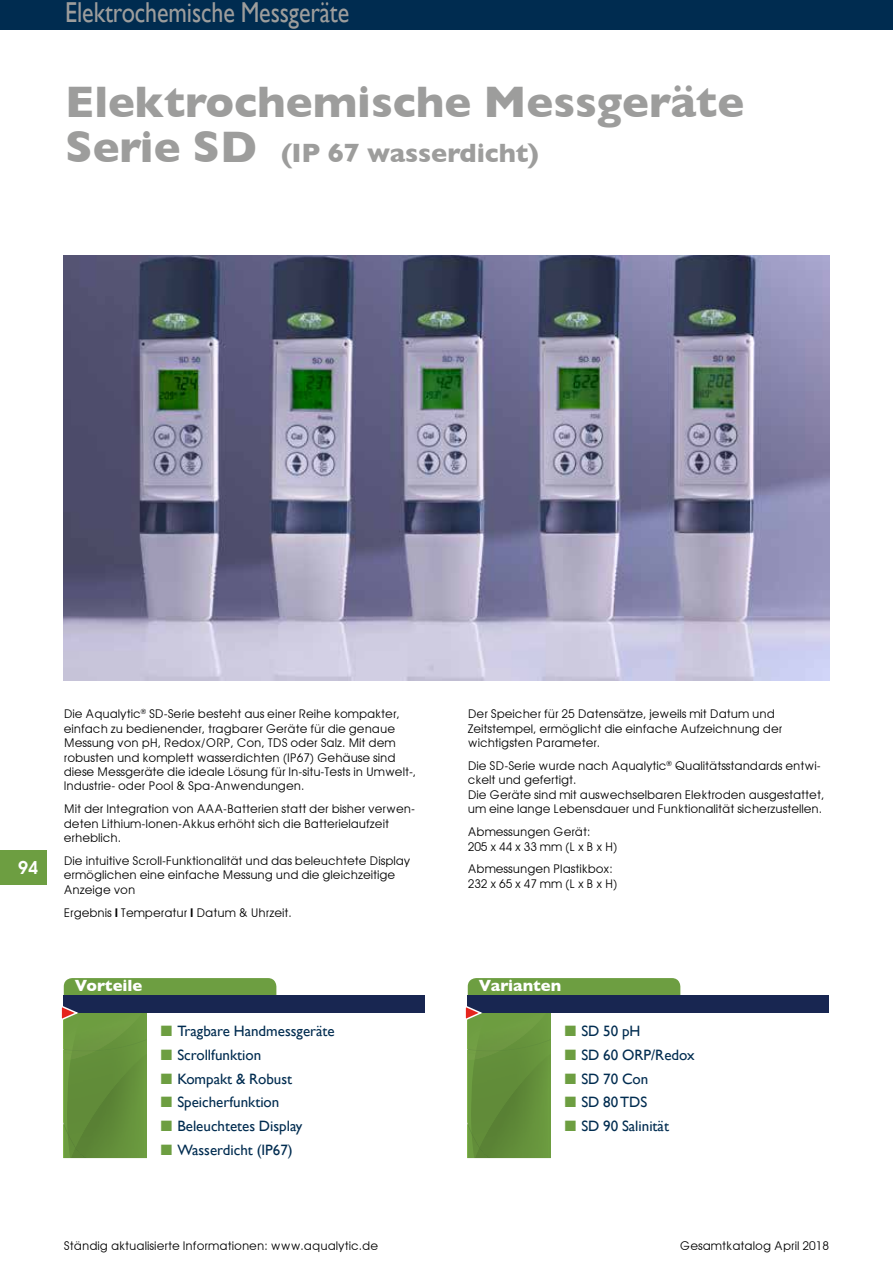
<style>
.page{position:relative;width:893px;height:1263px;background:#fff}
.page>*{position:absolute;margin:0;border:0;box-sizing:border-box;transform-origin:0 0}
.t1{font:700 45px "Gill Sans";color:#9d9d9c}
.t2{font:28.8px "Gill Sans";letter-spacing:-.005em;color:#9d9d9c;scale:.83 1}
.t3{font:700 27px "Gill Sans";color:#9d9d9c}
.t4{font:600 18px "Avant Garde";color:#fff}
.t5{font:700 16.5px "Gill Sans";color:#fff}
.t6{font:15px "Gill Sans";color:#002c50}
.t7{font:12px/14.4px "Avant Garde";letter-spacing:-.005em;color:#000}
.s1{font-size:45px}
.s2{font-weight:600}
.s3{color:#6d9e41}
</style>
<div class="page">
<div style="left:0;top:0;width:893px;height:30px;background:#002c50"></div>
<div style="left:0;top:850px;width:47px;height:34px;background:#6d9e41"></div>
<div style="left:468px;top:978px;width:212px;height:30px;background:#6d9e41;border-radius:9px"></div>
<img style="left:468px;top:1013px;width:82px;height:36px">
<div style="left:475px;top:1013px;width:74px;height:36px;background:#6d9d41"></div>
<img style="left:499px;top:1040px;width:50px;height:9px">
<svg style="left:467px;top:1049px;width:84px;height:109px;background:#638f3a"></svg>
<div style="left:468px;top:996px;width:361px;height:17px;background:#182651"></div>
<div style="left:466px;top:1158px;width:89px;height:11px;background:#fff;border:2px solid #fff"></div>
<svg style="left:465px;top:1004px;width:17px;height:18px"></svg>
<div style="left:64px;top:978px;width:212px;height:30px;background:#6d9e41;border-radius:9px"></div>
<img style="left:64px;top:1013px;width:82px;height:36px">
<div style="left:71px;top:1013px;width:74px;height:36px;background:#6d9d41"></div>
<img style="left:95px;top:1040px;width:50px;height:9px">
<svg style="left:63px;top:1049px;width:84px;height:109px;background:#638f3a"></svg>
<div style="left:64px;top:996px;width:361px;height:17px;background:#182651"></div>
<div style="left:62px;top:1158px;width:89px;height:11px;background:#fff;border:2px solid #fff"></div>
<svg style="left:61px;top:1004px;width:18px;height:18px"></svg>
<img style="left:64px;top:255px;width:765px;height:425px">
<h2 class="t2" style="left:65px;top:-4px;width:344px">Elektrochemische Messgeräte</h2>
<h1 class="t1" style="left:65px;top:76px;width:680px">Elektrochemische Messgeräte</h1>
<h3 class="t3" style="left:65px;top:137px;width:475px"><span class="s1">Serie SD</span> (IP 67 wasserdicht)</h3>
<h3 class="t4" style="left:18px;top:857px;width:22px">94</h3>
<p class="t7" style="left:64px;top:707px;width:354px">Die Aqualytic<sup>®</sup> SD-Serie besteht aus einer Reihe kompakter, einfach zu bedienender, tragbarer Geräte für die genaue Messung von pH, Redox/ORP, Con, TDS oder Salz. Mit dem robusten und komplett wasserdichten (IP67) Gehäuse sind diese Messgeräte die ideale Lösung für In-situ-Tests in Umwelt-, Industrie- oder Pool &amp; Spa-Anwendungen.</p>
<p class="t7" style="left:64px;top:802px;width:353px">Mit der Integration von AAA-Batterien statt der bisher verwen&shy;deten Lithium-Ionen-Akkus erhöht sich die Batterielaufzeit erheblich.</p>
<p class="t7" style="left:64px;top:853px;width:348px">Die intuitive Scroll-Funktionalität und das beleuchtete Display ermöglichen eine einfache Messung und die gleichzeitige<br>Anzeige von</p>
<p class="t7" style="left:64px;top:905px;width:230px">Ergebnis <span class="s2">I</span> Temperatur <span class="s2">I</span> Datum &amp; Uhrzeit.</p>
<h3 class="t5" style="left:75px;top:976px;width:69px">Vorteile</h3>
<p class="t6" style="left:161px;top:1022px;width:175px"><span class="s3">■</span> Tragbare Handmessgeräte</p>
<p class="t6" style="left:161px;top:1046px;width:102px"><span class="s3">■</span> Scrollfunktion</p>
<p class="t6" style="left:161px;top:1070px;width:133px"><span class="s3">■</span> Kompakt &amp; Robust</p>
<p class="t6" style="left:161px;top:1093px;width:120px"><span class="s3">■</span> Speicherfunktion</p>
<p class="t6" style="left:161px;top:1117px;width:143px"><span class="s3">■</span> Beleuchtetes Display</p>
<p class="t6" style="left:161px;top:1141px;width:133px"><span class="s3">■</span> Wasserdicht (IP67)</p>
<p class="t7" style="left:468px;top:707px;width:316px">Der Speicher für 25 Datensätze, jeweils mit Datum und<br>Zeitstempel, ermöglicht die einfache Aufzeichnung der wichtigsten Parameter.</p>
<p class="t7" style="left:468px;top:758px;width:358px">Die SD-Serie wurde nach Aqualytic<sup>®</sup> Qualitätsstandards entwi&shy;ckelt und gefertigt.<br>Die Geräte sind mit auswechselbaren Elektroden ausgestattet, um eine lange Lebensdauer und Funktionalität sicherzustellen.</p>
<p class="t7" style="left:468px;top:825px;width:151px">Abmessungen Gerät:<br>205 x 44 x 33 mm (L x B x H)</p>
<p class="t7" style="left:468px;top:862px;width:151px">Abmessungen Plastikbox:<br>232 x 65 x 47 mm (L x B x H)</p>
<h3 class="t5" style="left:479px;top:976px;width:84px">Varianten</h3>
<p class="t6" style="left:565px;top:1022px;width:77px"><span class="s3">■</span> SD 50 pH</p>
<p class="t6" style="left:565px;top:1046px;width:131px"><span class="s3">■</span> SD 60 ORP/Redox</p>
<p class="t6" style="left:565px;top:1070px;width:85px"><span class="s3">■</span> SD 70 Con</p>
<p class="t6" style="left:565px;top:1093px;width:84px"><span class="s3">■</span> SD 80 TDS</p>
<p class="t6" style="left:565px;top:1117px;width:106px"><span class="s3">■</span> SD 90 Salinität</p>
<p class="t7" style="left:64px;top:1239px;width:316px">Ständig aktualisierte Informationen: www.aqualytic.de</p>
<p class="t7" style="left:680px;top:1239px;width:151px">Gesamtkatalog April 2018</p>
</div>
